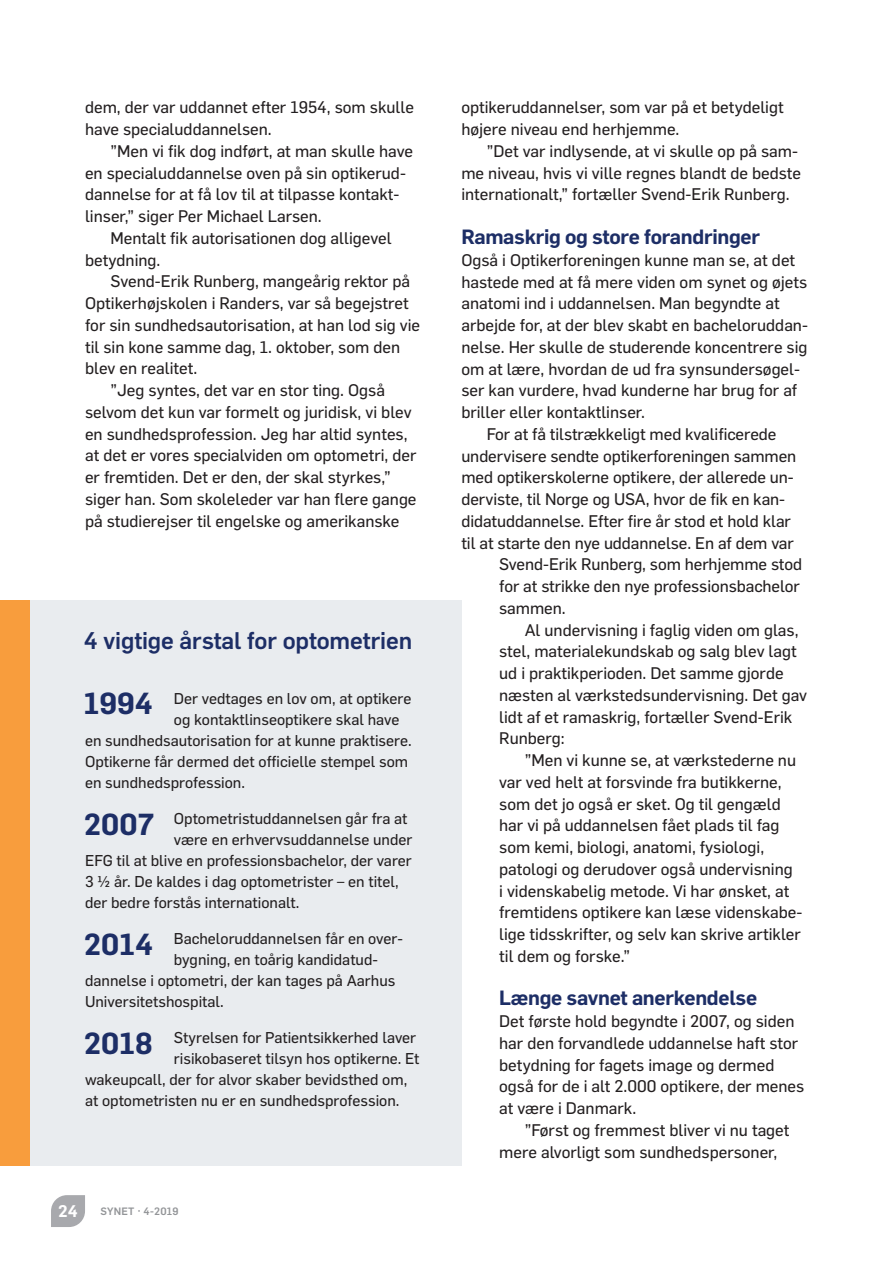
<style>
.page{position:relative;width:893px;height:1263px;background:#fff}
.page>*{position:absolute;margin:0;border:0;box-sizing:border-box;transform-origin:0 0}
.t1{font:600 29.85px "Flama";color:#1d2e66}
.t2{font:500 23.7px "Flama";letter-spacing:-.005em;color:#1d2e66}
.t3{font:600 20.25px "Flama";letter-spacing:-.015em;color:#1d2e66}
.t4{font:16.5px/21.8px "Flama Basic";color:#231f20}
.t5{font:600 16.5px "Flama";color:#fff}
.t6{font:15.3px "Flama Basic";color:#231f20}
.t7{font:500 10.5px "Flama";letter-spacing:.025em;color:#939598}
</style>
<div class="page">
<div style="left:0;top:600px;width:461px;height:565px;background:#e9ecef"></div>
<div style="left:0;top:600px;width:30px;height:565px;background:#f89d3d"></div>
<svg style="left:51px;top:1195px;width:34px;height:32px"></svg>
<p class="t4" style="left:85px;top:96px;width:330px">dem, der var uddannet efter 1954, som skulle have specialuddannelsen.</p>
<p class="t4" style="left:85px;top:139px;width:330px;text-indent:26px">”Men vi fik dog indført, at man skulle have en specialuddannelse oven på sin optikerud&shy;dannelse for at få lov til at tilpasse kontakt&shy;linser,” siger Per Michael Larsen.</p>
<p class="t4" style="left:85px;top:226px;width:308px;text-indent:26px">Mentalt fik autorisationen dog alligevel betydning.</p>
<p class="t4" style="left:111px;top:270px;width:301px">Svend-Erik Runberg, mangeårig rektor på</p>
<p class="t4" style="left:85px;top:291px;width:325px">Optikerhøjskolen i Randers, var så begejstret</p>
<p class="t4" style="left:85px;top:313px;width:337px">for sin sundhedsautorisation, at han lod sig vie</p>
<p class="t4" style="left:85px;top:335px;width:317px">til sin kone samme dag, 1. oktober, som den</p>
<p class="t4" style="left:85px;top:357px;width:114px">blev en realitet.</p>
<p class="t4" style="left:111px;top:378px;width:276px">”Jeg syntes, det var en stor ting. Også</p>
<p class="t4" style="left:85px;top:400px;width:328px">selvom det kun var formelt og juridisk, vi blev</p>
<p class="t4" style="left:85px;top:422px;width:324px">en sundhedsprofession. Jeg har altid syntes,</p>
<p class="t4" style="left:85px;top:444px;width:333px">at det er vores specialviden om optometri, der</p>
<p class="t4" style="left:85px;top:465px;width:307px">er fremtiden. Det er den, der skal styrkes,”</p>
<p class="t4" style="left:85px;top:487px;width:333px">siger han. Som skoleleder var han flere gange</p>
<p class="t4" style="left:85px;top:509px;width:316px">på studierejser til engelske og amerikanske</p>
<h2 class="t2" style="left:84px;top:624px;width:330px">4 vigtige årstal for optometrien</h2>
<p class="t6" style="left:174px;top:688px;width:239px">Der vedtages en lov om, at optikere</p>
<p class="t6" style="left:174px;top:709px;width:227px">og kontaktlinseoptikere skal have</p>
<p class="t6" style="left:85px;top:730px;width:328px">en sundhedsautorisation for at kunne praktisere.</p>
<p class="t6" style="left:85px;top:751px;width:325px">Optikerne får dermed det officielle stempel som</p>
<p class="t6" style="left:85px;top:772px;width:161px">en sundhedsprofession.</p>
<p class="t6" style="left:174px;top:808px;width:235px">Optometristuddannelsen går fra at</p>
<p class="t6" style="left:174px;top:829px;width:240px">være en erhvervsuddannelse under</p>
<p class="t6" style="left:85px;top:850px;width:328px">EFG til at blive en professionsbachelor, der varer</p>
<p class="t6" style="left:85px;top:871px;width:315px">3 ½ år. De kaldes i dag optometrister – en titel,</p>
<p class="t6" style="left:85px;top:892px;width:216px">der bedre forstås internationalt.</p>
<p class="t6" style="left:174px;top:927px;width:231px">Bacheloruddannelsen får en over-</p>
<p class="t6" style="left:174px;top:948px;width:206px">bygning, en toårig kandidatud-</p>
<p class="t6" style="left:85px;top:969px;width:312px">dannelse i optometri, der kan tages på Aarhus</p>
<p class="t6" style="left:85px;top:990px;width:140px">Universitetshospital.</p>
<p class="t6" style="left:174px;top:1026px;width:244px">Styrelsen for Patientsikkerhed laver</p>
<p class="t6" style="left:174px;top:1047px;width:247px">risikobaseret tilsyn hos optikerne. Et</p>
<p class="t6" style="left:85px;top:1068px;width:324px">wakeupcall, der for alvor skaber bevidsthed om,</p>
<p class="t6" style="left:85px;top:1089px;width:316px">at optometristen nu er en sundhedsprofession.</p>
<h1 class="t1" style="left:84px;top:682px;width:70px">1994</h1>
<h1 class="t1" style="left:84px;top:802px;width:72px">2007</h1>
<h1 class="t1" style="left:84px;top:923px;width:71px">2014</h1>
<h1 class="t1" style="left:84px;top:1022px;width:70px">2018</h1>
<p class="t5" style="left:58px;top:1199px;width:21px">24</p>
<p class="t7" style="left:100px;top:1204px;width:80px">SYNET · 4-2019</p>
<p class="t4" style="left:461px;top:96px;width:324px">optikeruddannelser, som var på et betydeligt højere niveau end herhjemme.</p>
<p class="t4" style="left:461px;top:139px;width:341px;text-indent:26px">”Det var indlysende, at vi skulle op på sam&shy;me niveau, hvis vi ville regnes blandt de bedste internationalt,” fortæller Svend-Erik Runberg.</p>
<p class="t3" style="left:461px;top:222px;width:300px">Ramaskrig og store forandringer</p>
<p class="t4" style="left:461px;top:248px;width:335px">Også i Optikerforeningen kunne man se, at det</p>
<p class="t4" style="left:461px;top:270px;width:347px">hastede med at få mere viden om synet og øjets</p>
<p class="t4" style="left:461px;top:291px;width:320px">anatomi ind i uddannelsen. Man begyndte at</p>
<p class="t4" style="left:461px;top:313px;width:348px">arbejde for, at der blev skabt en bacheloruddan-</p>
<p class="t4" style="left:461px;top:335px;width:348px">nelse. Her skulle de studerende koncentrere sig</p>
<p class="t4" style="left:461px;top:357px;width:340px">om at lære, hvordan de ud fra synsundersøgel-</p>
<p class="t4" style="left:461px;top:378px;width:337px">ser kan vurdere, hvad kunderne har brug for af</p>
<p class="t4" style="left:461px;top:400px;width:185px">briller eller kontaktlinser.</p>
<p class="t4" style="left:487px;top:422px;width:291px">For at få tilstrækkeligt med kvalificerede</p>
<p class="t4" style="left:461px;top:444px;width:336px">undervisere sendte optikerforeningen sammen</p>
<p class="t4" style="left:461px;top:465px;width:334px">med optikerskolerne optikere, der allerede un-</p>
<p class="t4" style="left:461px;top:487px;width:325px">derviste, til Norge og USA, hvor de fik en kan-</p>
<p class="t4" style="left:461px;top:509px;width:331px">didatuddannelse. Efter fire år stod et hold klar</p>
<p class="t4" style="left:461px;top:531px;width:334px">til at starte den nye uddannelse. En af dem var</p>
<p class="t4" style="left:499px;top:552px;width:304px">Svend-Erik Runberg, som herhjemme stod</p>
<p class="t4" style="left:499px;top:574px;width:302px">for at strikke den nye professionsbachelor</p>
<p class="t4" style="left:499px;top:596px;width:68px">sammen.</p>
<p class="t4" style="left:525px;top:618px;width:275px">Al undervisning i faglig viden om glas,</p>
<p class="t4" style="left:499px;top:639px;width:299px">stel, materialekundskab og salg blev lagt</p>
<p class="t4" style="left:499px;top:661px;width:286px">ud i praktikperioden. Det samme gjorde</p>
<p class="t4" style="left:499px;top:683px;width:309px">næsten al værkstedsundervisning. Det gav</p>
<p class="t4" style="left:499px;top:705px;width:295px">lidt af et ramaskrig, fortæller Svend-Erik</p>
<p class="t4" style="left:499px;top:726px;width:67px">Runberg:</p>
<p class="t4" style="left:525px;top:748px;width:273px">”Men vi kunne se, at værkstederne nu</p>
<p class="t4" style="left:499px;top:770px;width:284px">var ved helt at forsvinde fra butikkerne,</p>
<p class="t4" style="left:499px;top:792px;width:283px">som det jo også er sket. Og til gengæld</p>
<p class="t4" style="left:499px;top:813px;width:282px">har vi på uddannelsen fået plads til fag</p>
<p class="t4" style="left:499px;top:835px;width:267px">som kemi, biologi, anatomi, fysiologi,</p>
<p class="t4" style="left:499px;top:857px;width:295px">patologi og derudover også undervisning</p>
<p class="t4" style="left:499px;top:879px;width:292px">i videnskabelig metode. Vi har ønsket, at</p>
<p class="t4" style="left:499px;top:900px;width:305px">fremtidens optikere kan læse videnskabe-</p>
<p class="t4" style="left:499px;top:922px;width:303px">lige tidsskrifter, og selv kan skrive artikler</p>
<p class="t4" style="left:499px;top:944px;width:132px">til dem og forske.”</p>
<p class="t3" style="left:499px;top:983px;width:259px">Længe savnet anerkendelse</p>
<p class="t4" style="left:499px;top:1009px;width:307px">Det første hold begyndte i 2007, og siden har den forvandlede uddannelse haft stor betydning for fagets image og dermed også for de i alt 2.000 optikere, der menes at være i Danmark.</p>
<p class="t4" style="left:499px;top:1118px;width:292px;text-indent:26px">”Først og fremmest bliver vi nu taget mere alvorligt som sundhedspersoner,</p>
</div>
